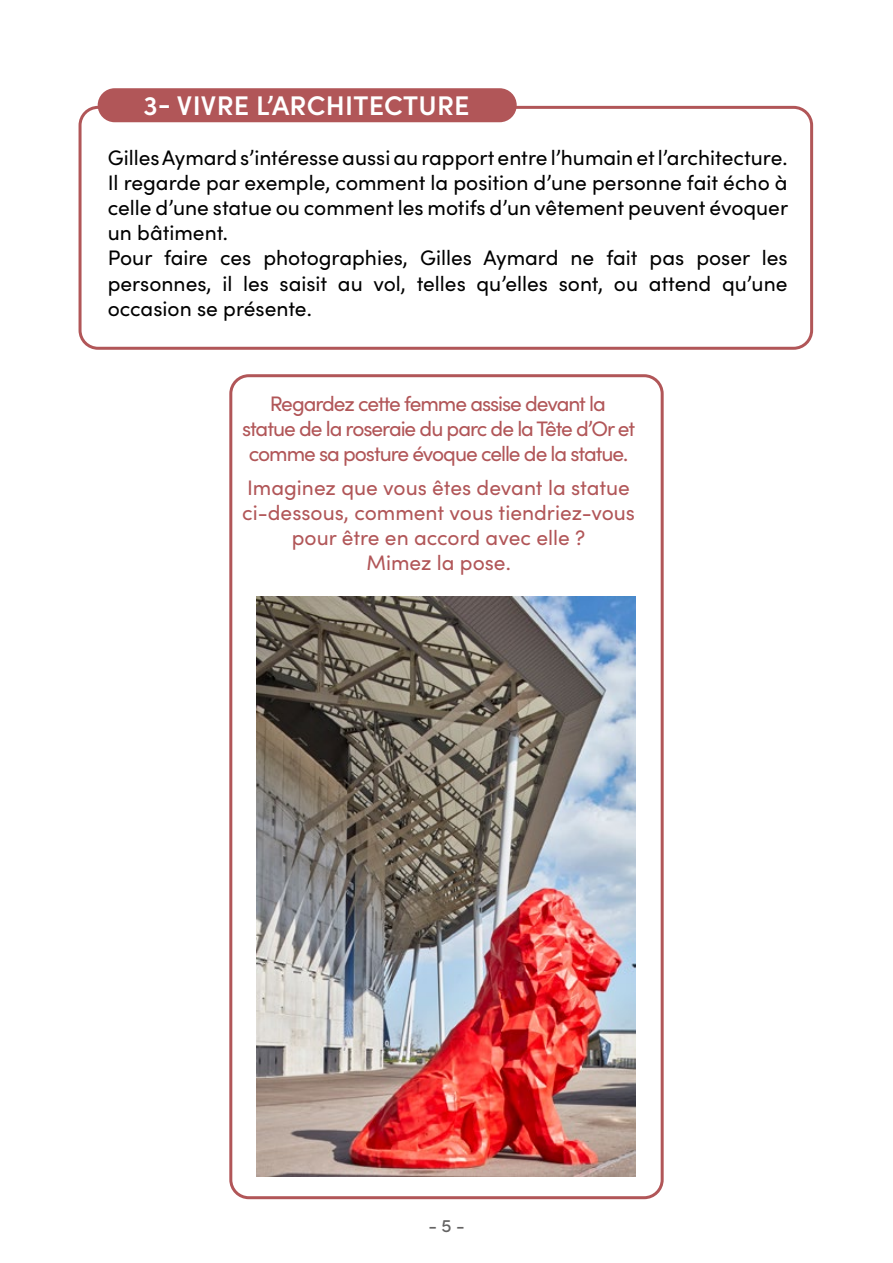
<style>
.page{position:relative;width:893px;height:1263px;background:#fff}
.page>*{position:absolute;margin:0;border:0;box-sizing:border-box;transform-origin:0 0}
.t1{font:600 27px "Sofia Pro";letter-spacing:.01em;color:#fff}
.t2{font:21px/25.2px "Sofia Pro";color:#000}
.t3{font:21px/25.2px "Sofia Pro";letter-spacing:-.05em;color:#b15658;text-align:center}
.t4{font:21px/25.2px "Sofia Pro";letter-spacing:-.01em;color:#b15658;text-align:center}
.t5{font:500 18px "Sofia Pro";color:#646363}
</style>
<div class="page">
<div style="left:229px;top:374px;width:435px;height:825px;border:3px solid #b15658;border-radius:18px"></div>
<div style="left:79px;top:106px;width:734px;height:244px;border:3px solid #b15658;border-radius:18px"></div>
<div style="left:98px;top:88px;width:419px;height:34px;background:#b15658;border-radius:17px"></div>
<img style="left:256px;top:596px;width:380px;height:580px">
<p class="t1" style="left:144px;top:85px;width:328px">3- VIVRE L’ARCHITECTURE</p>
<p class="t2" style="left:108px;top:143px;width:682px">Gilles Aymard s’intéresse aussi au rapport entre l’humain et l’architecture.<br>Il regarde par exemple, comment la position d’une personne fait écho à celle d’une statue ou comment les motifs d’un vêtement peuvent évoquer un bâtiment.<br>Pour faire ces photographies, Gilles Aymard ne fait pas poser les personnes, il les saisit au vol, telles qu’elles sont, ou attend qu’une occasion se présente.</p>
<p class="t3" style="left:242px;top:389px;width:395px">Regardez cette femme assise devant la statue de la roseraie du parc de la Tête d’Or et comme sa posture évoque celle de la statue.</p>
<p class="t4" style="left:242px;top:474px;width:394px">Imaginez que vous êtes devant la statue ci-dessous, comment vous tiendriez-vous pour être en accord avec elle ?<br>Mimez la pose.</p>
<p class="t5" style="left:428px;top:1213px;width:38px">- 5 -</p>
</div>
